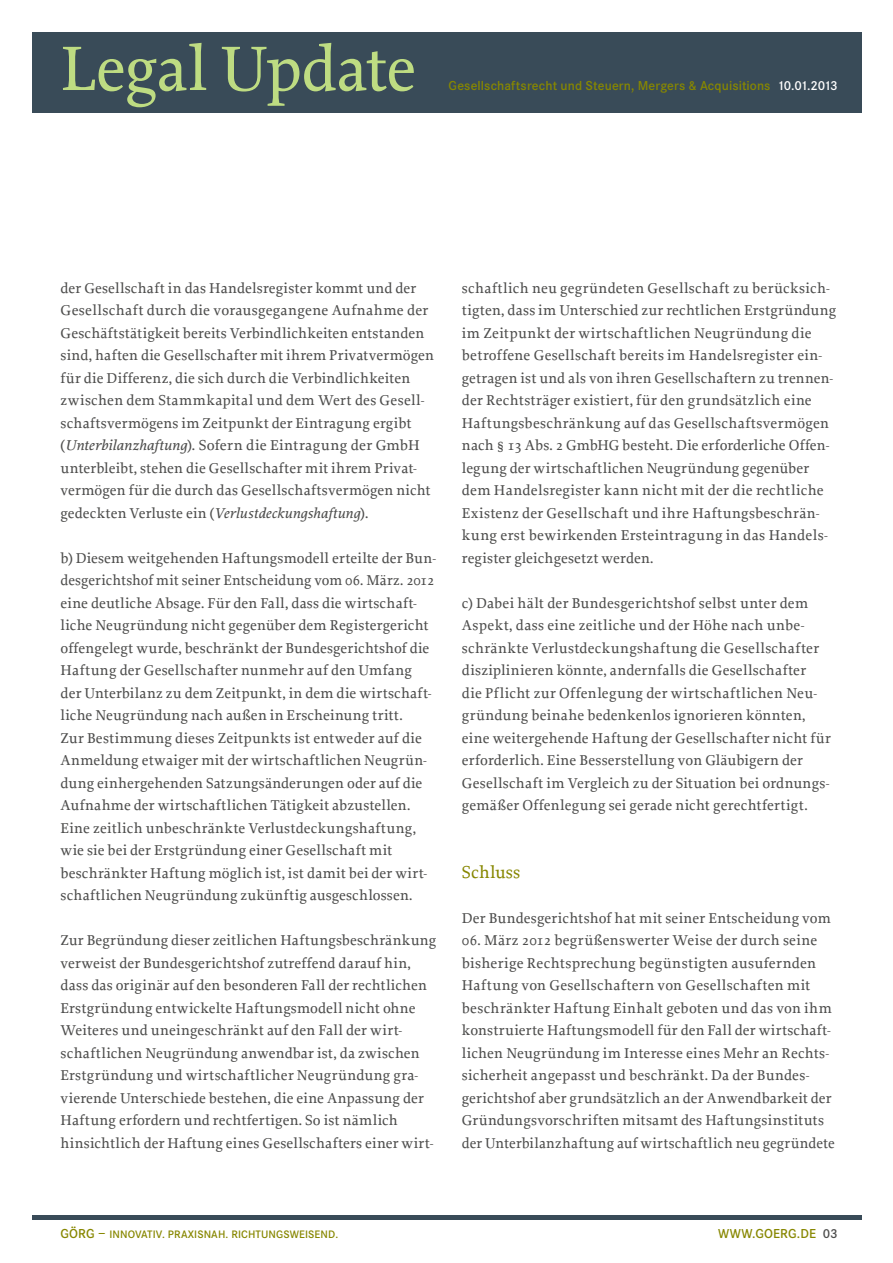
<style>
.page{position:relative;width:893px;height:1263px;background:#fff}
.page>*{position:absolute;margin:0;border:0;box-sizing:border-box;transform-origin:0 0}
.t1{font:500 66px "Proforma";letter-spacing:-.015em;color:#bedc82}
.t2{font:500 18px "Proforma";letter-spacing:.005em;color:#878700}
.t3{font:500 15px/22.5px "Proforma";letter-spacing:.015em;color:#4d4d4c}
.t4{font:600 13.5px "Corporate S";letter-spacing:.005em;color:#878700}
.t5{font:600 11.25px "Corporate S";letter-spacing:.01em;color:#878700}
.s1{color:#fff}
.s2{font-style:italic}
.s3{font-size:13.5px}
.s4{color:#4d4d4c}
</style>
<div class="page">
<div style="left:32px;top:1215px;width:829px;height:5px;background:#394b58"></div>
<div style="left:32px;top:32px;width:829px;height:80px;background:#394b58"></div>
<h1 class="t1" style="left:61px;top:28px;width:357px">Legal Update</h1>
<p class="t4" style="left:449px;top:78px;width:391px">Gesellschaftsrecht und Steuern, Mergers &amp; Acquisitions <span class="s1">10.01.2013</span></p>
<p class="t3" style="left:61px;top:276px;width:375px">der Gesellschaft in das Handelsregister kommt und der Gesellschaft durch die vorausgegangene Aufnahme der Geschäftstätigkeit bereits Verbindlichkeiten entstanden sind, haften die Gesellschafter mit ihrem Privatvermögen für die Differenz, die sich durch die Verbindlichkeiten zwischen dem Stammkapital und dem Wert des Gesell&shy;schaftsvermögens im Zeitpunkt der Eintragung ergibt (<span class="s2">Unterbilanzhaftung</span>). Sofern die Eintragung der GmbH unterbleibt, stehen die Gesellschafter mit ihrem Privat&shy;vermögen für die durch das Gesellschaftsvermögen nicht gedeckten Verluste ein (<span class="s2">Verlustdeckungshaftung</span>).</p>
<p class="t3" style="left:61px;top:546px;width:377px">b) Diesem weitgehenden Haftungsmodell erteilte der Bun&shy;desgerichtshof mit seiner Entscheidung vom 06. März. 2012 eine deutliche Absage. Für den Fall, dass die wirtschaft&shy;liche Neugründung nicht gegenüber dem Registergericht offengelegt wurde, beschränkt der Bundesgerichtshof die Haftung der Gesellschafter nunmehr auf den Umfang der Unterbilanz zu dem Zeitpunkt, in dem die wirtschaft&shy;liche Neugründung nach außen in Erscheinung tritt.<br>Zur Bestimmung dieses Zeitpunkts ist entweder auf die Anmeldung etwaiger mit der wirtschaftlichen Neugrün&shy;dung einhergehenden Satzungsänderungen oder auf die Aufnahme der wirtschaftlichen Tätigkeit abzustellen.<br>Eine zeitlich unbeschränkte Verlustdeckungshaftung, wie sie bei der Erstgründung einer Gesellschaft mit beschränkter Haftung möglich ist, ist damit bei der wirt&shy;schaftlichen Neugründung zukünftig ausgeschlossen.</p>
<p class="t3" style="left:61px;top:929px;width:377px">Zur Begründung dieser zeitlichen Haftungsbeschränkung verweist der Bundesgerichtshof zutreffend darauf hin, dass das originär auf den besonderen Fall der rechtlichen Erstgründung entwickelte Haftungsmodell nicht ohne Weiteres und uneingeschränkt auf den Fall der wirt&shy;schaftlichen Neugründung anwendbar ist, da zwischen Erstgründung und wirtschaftlicher Neugründung gra&shy;vierende Unterschiede bestehen, die eine Anpassung der Haftung erfordern und rechtfertigen. So ist nämlich hinsichtlich der Haftung eines Gesellschafters einer wirt-</p>
<p class="t3" style="left:462px;top:276px;width:376px">schaftlich neu gegründeten Gesellschaft zu berücksich&shy;tigten, dass im Unterschied zur rechtlichen Erstgründung im Zeitpunkt der wirtschaftlichen Neugründung die betroffene Gesellschaft bereits im Handelsregister ein&shy;getragen ist und als von ihren Gesellschaftern zu trennen&shy;der Rechtsträger existiert, für den grundsätzlich eine Haftungsbeschränkung auf das Gesellschaftsvermögen nach § 13 Abs. 2 GmbHG besteht. Die erforderliche Offen&shy;legung der wirtschaftlichen Neugründung gegenüber dem Handelsregister kann nicht mit der die rechtliche Existenz der Gesellschaft und ihre Haftungsbeschrän&shy;kung erst bewirkenden Ersteintragung in das Handels&shy;register gleichgesetzt werden.</p>
<p class="t3" style="left:462px;top:591px;width:370px">c) Dabei hält der Bundesgerichtshof selbst unter dem Aspekt, dass eine zeitliche und der Höhe nach unbe&shy;schränkte Verlustdeckungshaftung die Gesellschafter disziplinieren könnte, andernfalls die Gesellschafter<br>die Pflicht zur Offenlegung der wirtschaftlichen Neu&shy;gründung beinahe bedenkenlos ignorieren könnten, eine weitergehende Haftung der Gesellschafter nicht für erforderlich. Eine Besserstellung von Gläubigern der Gesellschaft im Vergleich zu der Situation bei ordnungs&shy;gemäßer Offenlegung sei gerade nicht gerechtfertigt.</p>
<p class="t2" style="left:462px;top:861px;width:60px">Schluss</p>
<p class="t3" style="left:462px;top:906px;width:370px">Der Bundesgerichtshof hat mit seiner Entscheidung vom</p>
<p class="t3" style="left:462px;top:929px;width:374px">06. März 2012 begrüßenswerter Weise der durch seine bisherige Rechtsprechung begünstigten ausufernden Haftung von Gesellschaftern von Gesellschaften mit beschränkter Haftung Einhalt geboten und das von ihm konstruierte Haftungsmodell für den Fall der wirtschaft&shy;lichen Neugründung im Interesse eines Mehr an Rechts&shy;sicherheit angepasst und beschränkt. Da der Bundes&shy;gerichtshof aber grundsätzlich an der Anwendbarkeit der Gründungsvorschriften mitsamt des Haftungsinstituts der Unterbilanzhaftung auf wirtschaftlich neu gegründete</p>
<p class="t5" style="left:61px;top:1227px;width:279px"><span class="s3">GÖRG –</span> INNOVATIV. PRAXISNAH. RICHTUNGSWEISEND.</p>
<p class="t4" style="left:718px;top:1225px;width:13px">www</p>
<p class="t4" style="left:752px;top:1225px;width:87px">.goerg.de <span class="s4">03</span></p>
</div>
